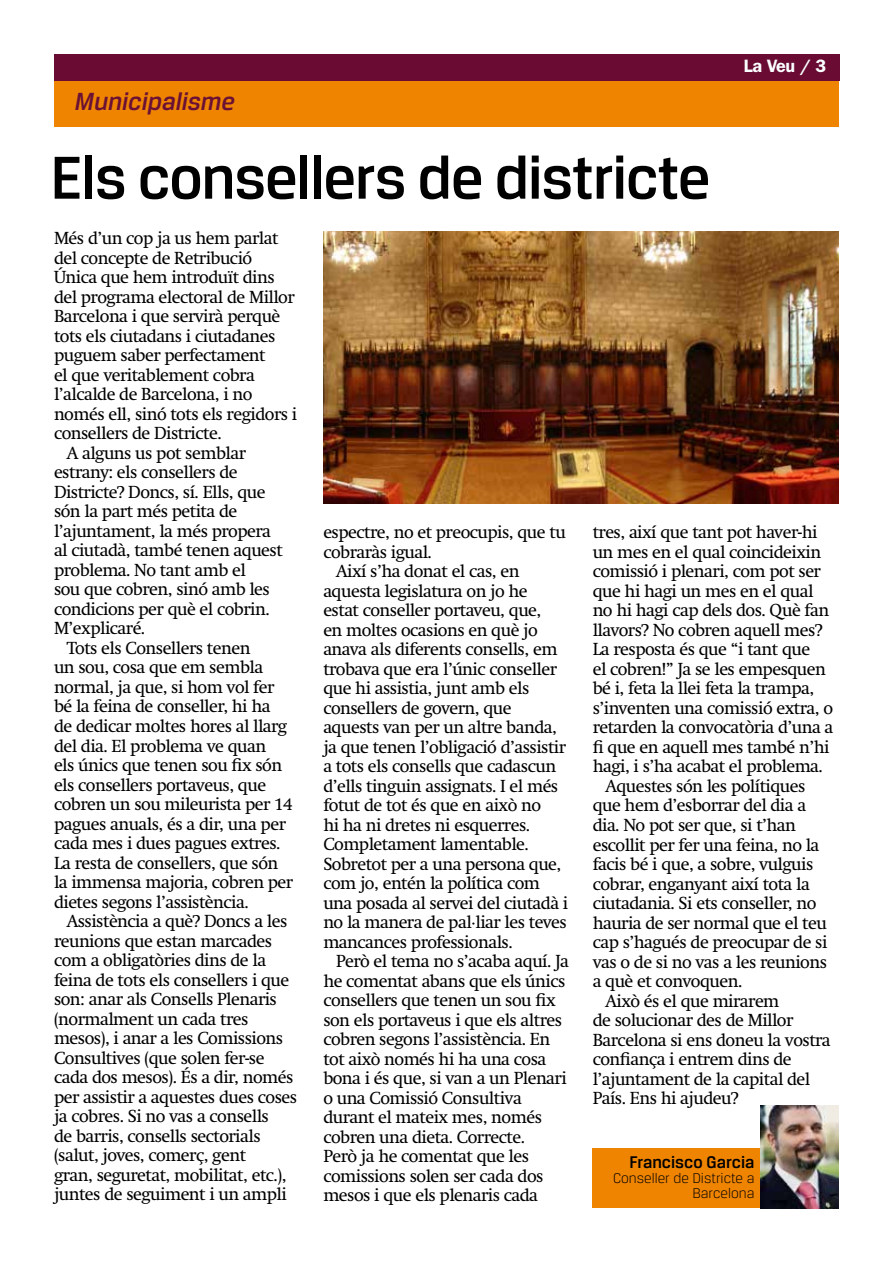
<style>
.page{position:relative;width:893px;height:1263px;background:#fff}
.page>*{position:absolute;margin:0;border:0;box-sizing:border-box;transform-origin:0 0}
.t1{font:500 64.35px "Breuer Text";letter-spacing:-.02em;color:#000}
.t2{font:italic 500 26.4px "Breuer Text";color:#6a1135}
.t3{font:500 18px "Breuer Text";color:#000}
.t4{font:600 18px "ITC Franklin Gothic Std";color:#fbffff}
.t5{font:17.4px "Swift";letter-spacing:-.03em;color:#000}
.t6{font:300 15px/15px "Breuer Text";color:#000;text-align:right}
</style>
<div class="page">
<div style="left:54px;top:54px;width:785px;height:27px;background:#690b33"></div>
<div style="left:54px;top:81px;width:785px;height:45px;background:#ef8400"></div>
<div style="left:593px;top:1148px;width:229px;height:60px;background:#ef8400"></div>
<img style="left:760px;top:1106px;width:79px;height:102px">
<img style="left:323px;top:232px;width:516px;height:272px">
<h2 class="t2" style="left:75px;top:88px;width:162px">Municipalisme</h2>
<h1 class="t1" style="left:51px;top:143px;width:661px">Els consellers de districte</h1>
<p class="t4" style="left:744px;top:56px;width:84px">La Veu / 3</p>
<p class="t5" style="left:54px;top:228px;width:226px">Més d’un cop ja us hem parlat</p>
<p class="t5" style="left:54px;top:248px;width:200px">del concepte de Retribució</p>
<p class="t5" style="left:54px;top:267px;width:222px">Única que hem introduït dins</p>
<p class="t5" style="left:54px;top:287px;width:242px">del programa electoral de Millor</p>
<p class="t5" style="left:54px;top:306px;width:228px">Barcelona i que servirà perquè</p>
<p class="t5" style="left:54px;top:326px;width:223px">tots els ciutadans i ciutadanes</p>
<p class="t5" style="left:54px;top:345px;width:213px">puguem saber perfectament</p>
<p class="t5" style="left:54px;top:365px;width:202px">el que veritablement cobra</p>
<p class="t5" style="left:54px;top:384px;width:200px">l’alcalde de Barcelona, i no</p>
<p class="t5" style="left:54px;top:404px;width:245px">només ell, sinó tots els regidors i</p>
<p class="t5" style="left:54px;top:423px;width:169px">consellers de Districte.</p>
<p class="t5" style="left:67px;top:443px;width:181px">A alguns us pot semblar</p>
<p class="t5" style="left:54px;top:462px;width:185px">estrany: els consellers de</p>
<p class="t5" style="left:54px;top:482px;width:213px">Districte? Doncs, sí. Ells, que</p>
<p class="t5" style="left:54px;top:501px;width:185px">són la part més petita de</p>
<p class="t5" style="left:54px;top:521px;width:219px">l’ajuntament, la més propera</p>
<p class="t5" style="left:54px;top:540px;width:230px">al ciutadà, també tenen aquest</p>
<p class="t5" style="left:54px;top:560px;width:193px">problema. No tant amb el</p>
<p class="t5" style="left:54px;top:579px;width:217px">sou que cobren, sinó amb les</p>
<p class="t5" style="left:54px;top:599px;width:217px">condicions per què el cobrin.</p>
<p class="t5" style="left:54px;top:618px;width:93px">M’explicaré.</p>
<p class="t5" style="left:67px;top:638px;width:185px">Tots els Consellers tenen</p>
<p class="t5" style="left:54px;top:657px;width:211px">un sou, cosa que em sembla</p>
<p class="t5" style="left:54px;top:677px;width:222px">normal, ja que, si hom vol fer</p>
<p class="t5" style="left:54px;top:696px;width:218px">bé la feina de conseller, hi ha</p>
<p class="t5" style="left:54px;top:716px;width:235px">de dedicar moltes hores al llarg</p>
<p class="t5" style="left:54px;top:735px;width:214px">del dia. El problema ve quan</p>
<p class="t5" style="left:54px;top:755px;width:230px">els únics que tenen sou fix són</p>
<p class="t5" style="left:54px;top:774px;width:214px">els consellers portaveus, que</p>
<p class="t5" style="left:54px;top:794px;width:240px">cobren un sou mileurista per 14</p>
<p class="t5" style="left:54px;top:813px;width:233px">pagues anuals, és a dir, una per</p>
<p class="t5" style="left:54px;top:833px;width:228px">cada mes i dues pagues extres.</p>
<p class="t5" style="left:54px;top:852px;width:226px">La resta de consellers, que són</p>
<p class="t5" style="left:54px;top:872px;width:241px">la immensa majoria, cobren per</p>
<p class="t5" style="left:54px;top:891px;width:196px">dietes segons l’assistència.</p>
<p class="t5" style="left:67px;top:911px;width:222px">Assistència a què? Doncs a les</p>
<p class="t5" style="left:54px;top:931px;width:220px">reunions que estan marcades</p>
<p class="t5" style="left:54px;top:950px;width:214px">com a obligatòries dins de la</p>
<p class="t5" style="left:54px;top:970px;width:237px">feina de tots els consellers i que</p>
<p class="t5" style="left:54px;top:989px;width:224px">son: anar als Consells Plenaris</p>
<p class="t5" style="left:54px;top:1009px;width:196px">(normalment un cada tres</p>
<p class="t5" style="left:54px;top:1028px;width:231px">mesos), i anar a les Comissions</p>
<p class="t5" style="left:54px;top:1048px;width:212px">Consultives (que solen fer-se</p>
<p class="t5" style="left:54px;top:1067px;width:241px">cada dos mesos). És a dir, només</p>
<p class="t5" style="left:54px;top:1087px;width:245px">per assistir a aquestes dues coses</p>
<p class="t5" style="left:54px;top:1106px;width:216px">ja cobres. Si no vas a consells</p>
<p class="t5" style="left:54px;top:1126px;width:208px">de barris, consells sectorials</p>
<p class="t5" style="left:54px;top:1145px;width:194px">(salut, joves, comerç, gent</p>
<p class="t5" style="left:54px;top:1165px;width:234px">gran, seguretat, mobilitat, etc.),</p>
<p class="t5" style="left:54px;top:1184px;width:234px">juntes de seguiment i un ampli</p>
<p class="t5" style="left:323px;top:522px;width:244px">espectre, no et preocupis, que tu</p>
<p class="t5" style="left:323px;top:542px;width:110px">cobraràs igual.</p>
<p class="t5" style="left:336px;top:561px;width:185px">Així s’ha donat el cas, en</p>
<p class="t5" style="left:323px;top:581px;width:206px">aquesta legislatura on jo he</p>
<p class="t5" style="left:323px;top:600px;width:220px">estat conseller portaveu, que,</p>
<p class="t5" style="left:323px;top:620px;width:216px">en moltes ocasions en què jo</p>
<p class="t5" style="left:323px;top:639px;width:236px">anava als diferents consells, em</p>
<p class="t5" style="left:323px;top:659px;width:235px">trobava que era l’únic conseller</p>
<p class="t5" style="left:323px;top:678px;width:207px">que hi assistia, junt amb els</p>
<p class="t5" style="left:323px;top:698px;width:190px">consellers de govern, que</p>
<p class="t5" style="left:323px;top:717px;width:235px">aquests van per un altre banda,</p>
<p class="t5" style="left:323px;top:737px;width:244px">ja que tenen l’obligació d’assistir</p>
<p class="t5" style="left:323px;top:756px;width:234px">a tots els consells que cadascun</p>
<p class="t5" style="left:323px;top:776px;width:236px">d’ells tinguin assignats. I el més</p>
<p class="t5" style="left:323px;top:795px;width:219px">fotut de tot és que en això no</p>
<p class="t5" style="left:323px;top:815px;width:208px">hi ha ni dretes ni esquerres.</p>
<p class="t5" style="left:323px;top:834px;width:207px">Completament lamentable.</p>
<p class="t5" style="left:323px;top:854px;width:240px">Sobretot per a una persona que,</p>
<p class="t5" style="left:323px;top:873px;width:218px">com jo, entén la política com</p>
<p class="t5" style="left:323px;top:893px;width:246px">una posada al servei del ciutadà i</p>
<p class="t5" style="left:323px;top:912px;width:245px">no la manera de pal·liar les teves</p>
<p class="t5" style="left:323px;top:932px;width:191px">mancances professionals.</p>
<p class="t5" style="left:336px;top:951px;width:234px">Però el tema no s’acaba aquí. Ja</p>
<p class="t5" style="left:323px;top:971px;width:244px">he comentat abans que els únics</p>
<p class="t5" style="left:323px;top:990px;width:234px">consellers que tenen un sou fix</p>
<p class="t5" style="left:323px;top:1010px;width:240px">son els portaveus i que els altres</p>
<p class="t5" style="left:323px;top:1029px;width:229px">cobren segons l’assistència. En</p>
<p class="t5" style="left:323px;top:1049px;width:224px">tot això només hi ha una cosa</p>
<p class="t5" style="left:323px;top:1068px;width:245px">bona i és que, si van a un Plenari</p>
<p class="t5" style="left:323px;top:1088px;width:200px">o una Comissió Consultiva</p>
<p class="t5" style="left:323px;top:1107px;width:220px">durant el mateix mes, només</p>
<p class="t5" style="left:323px;top:1127px;width:203px">cobren una dieta. Correcte.</p>
<p class="t5" style="left:323px;top:1146px;width:207px">Però ja he comentat que les</p>
<p class="t5" style="left:323px;top:1166px;width:222px">comissions solen ser cada dos</p>
<p class="t5" style="left:323px;top:1185px;width:216px">mesos i que els plenaris cada</p>
<p class="t5" style="left:593px;top:522px;width:226px">tres, així que tant pot haver-hi</p>
<p class="t5" style="left:593px;top:542px;width:230px">un mes en el qual coincideixin</p>
<p class="t5" style="left:593px;top:561px;width:230px">comissió i plenari, com pot ser</p>
<p class="t5" style="left:593px;top:581px;width:222px">que hi hagi un mes en el qual</p>
<p class="t5" style="left:593px;top:600px;width:238px">no hi hagi cap dels dos. Què fan</p>
<p class="t5" style="left:593px;top:620px;width:231px">llavors? No cobren aquell mes?</p>
<p class="t5" style="left:593px;top:639px;width:219px">La resposta és que “i tant que</p>
<p class="t5" style="left:593px;top:659px;width:235px">el cobren!” Ja se les empesquen</p>
<p class="t5" style="left:593px;top:678px;width:223px">bé i, feta la llei feta la trampa,</p>
<p class="t5" style="left:593px;top:698px;width:242px">s’inventen una comissió extra, o</p>
<p class="t5" style="left:593px;top:717px;width:242px">retarden la convocatòria d’una a</p>
<p class="t5" style="left:593px;top:737px;width:238px">fi que en aquell mes també n’hi</p>
<p class="t5" style="left:593px;top:756px;width:232px">hagi, i s’ha acabat el problema.</p>
<p class="t5" style="left:605px;top:776px;width:201px">Aquestes són les polítiques</p>
<p class="t5" style="left:593px;top:795px;width:215px">que hem d’esborrar del dia a</p>
<p class="t5" style="left:593px;top:815px;width:205px">dia. No pot ser que, si t’han</p>
<p class="t5" style="left:593px;top:834px;width:228px">escollit per fer una feina, no la</p>
<p class="t5" style="left:593px;top:854px;width:222px">facis bé i que, a sobre, vulguis</p>
<p class="t5" style="left:593px;top:873px;width:219px">cobrar, enganyant així tota la</p>
<p class="t5" style="left:593px;top:893px;width:225px">ciutadania. Si ets conseller, no</p>
<p class="t5" style="left:593px;top:912px;width:236px">hauria de ser normal que el teu</p>
<p class="t5" style="left:593px;top:932px;width:236px">cap s’hagués de preocupar de si</p>
<p class="t5" style="left:593px;top:951px;width:236px">vas o de si no vas a les reunions</p>
<p class="t5" style="left:593px;top:971px;width:151px">a què et convoquen.</p>
<p class="t5" style="left:605px;top:990px;width:176px">Això és el que mirarem</p>
<p class="t5" style="left:593px;top:1010px;width:202px">de solucionar des de Millor</p>
<p class="t5" style="left:593px;top:1029px;width:240px">Barcelona si ens doneu la vostra</p>
<p class="t5" style="left:593px;top:1049px;width:201px">confiança i entrem dins de</p>
<p class="t5" style="left:593px;top:1068px;width:219px">l’ajuntament de la capital del</p>
<p class="t5" style="left:593px;top:1088px;width:147px">País. Ens hi ajudeu?</p>
<p class="t3" style="left:629px;top:1152px;width:127px">Francisco Garcia</p>
<p class="t6" style="left:613px;top:1170px;width:143px">Conseller de Districte a<br>Barcelona</p>
</div>
